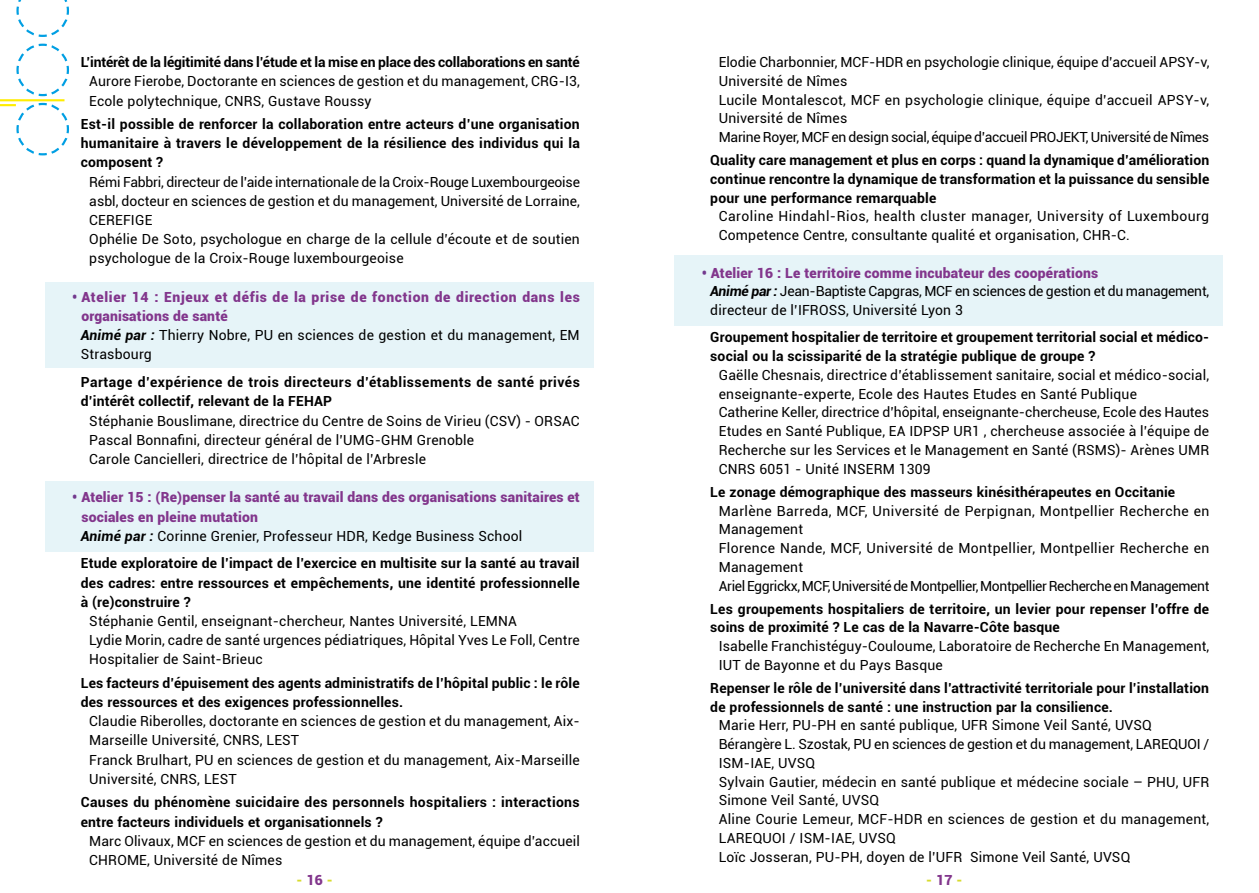
<style>
.page{position:relative;width:1259px;height:893px;background:#fff}
.page>*{position:absolute;margin:0;border:0;box-sizing:border-box;transform-origin:0 0}
.t1{font:13.95px/18.8px "Roboto";letter-spacing:.01em;color:#000}
.t2{font:700 13.95px/19.2px "Roboto";letter-spacing:.015em;color:#000}
.t3{font:13.95px/18.8px "Roboto";letter-spacing:-.015em;color:#000}
.t4{font:900 13.95px/19.2px "Roboto";letter-spacing:.045em;color:#82368c}
.t5{font:900 13.95px/19.2px "Roboto";letter-spacing:.015em;color:#82368c}
.t6{font:700 13.95px/19.2px "Roboto";letter-spacing:.035em;color:#000}
.t7{font:700 13.95px "Roboto";letter-spacing:-.015em;color:#000}
.t8{font:900 13.95px "Roboto";color:#d7db2d}
.s1{color:#72398e}
.s2{font-weight:700;font-style:italic;color:#000}
.s3{font-weight:400;color:#000}
.s4{font-weight:900;color:#72398e}
.s5{font-weight:900;color:#82368c}
.s6{font-weight:700;font-style:italic}
.s7{color:#82368c}
</style>
<div class="page">
<div style="left:45px;top:282px;width:548px;height:86px;background:#e6f4f8"></div>
<div style="left:45px;top:481px;width:548px;height:70px;background:#e6f4f8"></div>
<div style="left:674px;top:255px;width:548px;height:71px;background:#e6f4f8"></div>
<svg style="left:0;top:0;width:69px;height:156px"></svg>
<p class="t7" style="left:81px;top:52px;width:500px">L’intérêt de la légitimité dans l’étude et la mise en place des collaborations en santé</p>
<p class="t1" style="left:89px;top:71px;width:492px;line-height:19.2px">Aurore Fierobe, Doctorante en sciences de gestion et du management, CRG-I3,<br>Ecole polytechnique, CNRS, Gustave Roussy</p>
<p class="t2" style="left:81px;top:114px;width:501px;text-align:justify">Est-il possible de renforcer la collaboration entre acteurs d’une organisation humanitaire à travers le développement de la résilience des individus qui la composent ?</p>
<p class="t1" style="left:89px;top:172px;width:492px;line-height:19.2px">Rémi Fabbri, directeur de l’aide internationale de la Croix-Rouge Luxembourgeoise asbl, docteur en sciences de gestion et du management, Université de Lorraine, CEREFIGE<br>Ophélie De Soto, psychologue en charge de la cellule d’écoute et de soutien psychologue de la Croix-Rouge luxembourgeoise</p>
<p class="t4" style="left:81px;top:287px;width:500px;text-indent:-9px"><span class="s1">•</span> Atelier 14 : Enjeux et défis de la prise de fonction de direction dans les organisations de santé<br><span class="s2">Animé par :</span> <span class="s3">Thierry Nobre, PU en sciences de gestion et du management, EM Strasbourg</span></p>
<p class="t6" style="left:81px;top:372px;width:500px">Partage d’expérience de trois directeurs d’établissements de santé privés d’intérêt collectif, relevant de la FEHAP</p>
<p class="t1" style="left:89px;top:410px;width:492px;line-height:19.2px">Stéphanie Bouslimane, directrice du Centre de Soins de Virieu (CSV) - ORSAC<br>Pascal Bonnafini, directeur général de l’UMG-GHM Grenoble<br>Carole Cancielleri, directrice de l’hôpital de l’Arbresle</p>
<p class="t5" style="left:81px;top:487px;width:500px;text-indent:-9px"><span class="s1">•</span> Atelier 15 : (Re)penser la santé au travail dans des organisations sanitaires et sociales en pleine mutation<br><span class="s2">Animé par :</span> <span class="s3">Corinne Grenier, Professeur HDR, Kedge Business School</span></p>
<p class="t2" style="left:81px;top:553px;width:500px;text-align:justify">Etude exploratoire de l’impact de l’exercice en multisite sur la santé au travail des cadres: entre ressources et empêchements, une identité professionnelle à (re)construire ?</p>
<p class="t1" style="left:89px;top:611px;width:492px;line-height:19.2px">Stéphanie Gentil, enseignant-chercheur, Nantes Université, LEMNA<br>Lydie Morin, cadre de santé urgences pédiatriques, Hôpital Yves Le Foll, Centre<br>Hospitalier de Saint-Brieuc</p>
<p class="t2" style="left:81px;top:673px;width:500px">Les facteurs d’épuisement des agents administratifs de l’hôpital public : le rôle des ressources et des exigences professionnelles.</p>
<p class="t1" style="left:89px;top:711px;width:492px;line-height:19.2px">Claudie Riberolles, doctorante en sciences de gestion et du management, Aix-Marseille Université, CNRS, LEST<br>Franck Brulhart, PU en sciences de gestion et du management, Aix-Marseille Université, CNRS, LEST</p>
<p class="t2" style="left:81px;top:792px;width:500px">Causes du phénomène suicidaire des personnels hospitaliers : interactions entre facteurs individuels et organisationnels ?</p>
<p class="t1" style="left:89px;top:831px;width:492px;line-height:19.2px">Marc Olivaux, MCF en sciences de gestion et du management, équipe d’accueil<br>CHROME, Université de Nîmes</p>
<p class="t1" style="left:719px;top:52px;width:492px">Elodie Charbonnier, MCF-HDR en psychologie clinique, équipe d’accueil APSY-v, Université de Nîmes<br>Lucile Montalescot, MCF en psychologie clinique, équipe d’accueil APSY-v, Université de Nîmes<br>Marine Royer, MCF en design social, équipe d’accueil PROJEKT, Université de Nîmes</p>
<p class="t2" style="left:710px;top:150px;width:500px;line-height:18.8px;text-align:justify">Quality care management et plus en corps : quand la dynamique d’amélioration continue rencontre la dynamique de transformation et la puissance du sensible pour une performance remarquable</p>
<p class="t1" style="left:719px;top:207px;width:492px">Caroline Hindahl-Rios, health cluster manager, University of Luxembourg<br>Competence Centre, consultante qualité et organisation, CHR-C.</p>
<p class="t3" style="left:710px;top:263px;width:500px;text-indent:-8px"><span class="s4">•</span> <span class="s5">Atelier 16 : Le territoire comme incubateur des coopérations<br></span><span class="s6">Animé par :</span> Jean-Baptiste Capgras, MCF en sciences de gestion et du management, directeur de l’IFROSS, Université Lyon 3</p>
<p class="t2" style="left:710px;top:328px;width:500px;line-height:18.8px">Groupement hospitalier de territoire et groupement territorial social et médico&shy;social ou la scissiparité de la stratégie publique de groupe ?</p>
<p class="t1" style="left:719px;top:365px;width:492px">Gaëlle Chesnais, directrice d’établissement sanitaire, social et médico-social, enseignante-experte, Ecole des Hautes Etudes en Santé Publique<br>Catherine Keller, directrice d’hôpital, enseignante-chercheuse, Ecole des Hautes Etudes en Santé Publique, EA IDPSP UR1 , chercheuse associée à l’équipe de Recherche sur les Services et le Management en Santé (RSMS)- Arènes UMR CNRS 6051 - Unité INSERM 1309</p>
<p class="t2" style="left:710px;top:482px;width:466px">Le zonage démographique des masseurs kinésithérapeutes en Occitanie</p>
<p class="t1" style="left:719px;top:501px;width:492px">Marlène Barreda, MCF, Université de Perpignan, Montpellier Recherche en Management<br>Florence Nande, MCF, Université de Montpellier, Montpellier Recherche en Management<br>Ariel Eggrickx, MCF, Université de Montpellier, Montpellier Recherche en Management</p>
<p class="t2" style="left:710px;top:599px;width:500px;line-height:18.8px">Les groupements hospitaliers de territoire, un levier pour repenser l’offre de soins de proximité ? Le cas de la Navarre-Côte basque</p>
<p class="t1" style="left:719px;top:636px;width:492px">Isabelle Franchistéguy-Couloume, Laboratoire de Recherche En Management,<br>IUT de Bayonne et du Pays Basque</p>
<p class="t2" style="left:710px;top:678px;width:500px;line-height:18.8px">Repenser le rôle de l’université dans l’attractivité territoriale pour l’installation de professionnels de santé : une instruction par la consilience.</p>
<p class="t1" style="left:719px;top:715px;width:492px">Marie Herr, PU-PH en santé publique, UFR Simone Veil Santé, UVSQ Bérangère L. Szostak, PU en sciences de gestion et du management, LAREQUOI / ISM-IAE, UVSQ<br>Sylvain Gautier, médecin en santé publique et médecine sociale – PHU, UFR Simone Veil Santé, UVSQ<br>Aline Courie Lemeur, MCF-HDR en sciences de gestion et du management, LAREQUOI / ISM-IAE, UVSQ<br>Loïc Josseran, PU-PH, doyen de l’UFR Simone Veil Santé, UVSQ</p>
<p class="t8" style="left:297px;top:871px;width:38px">- <span class="s7">16</span> -</p>
<p class="t8" style="left:926px;top:871px;width:38px">- <span class="s7">17</span> -</p>
</div>
